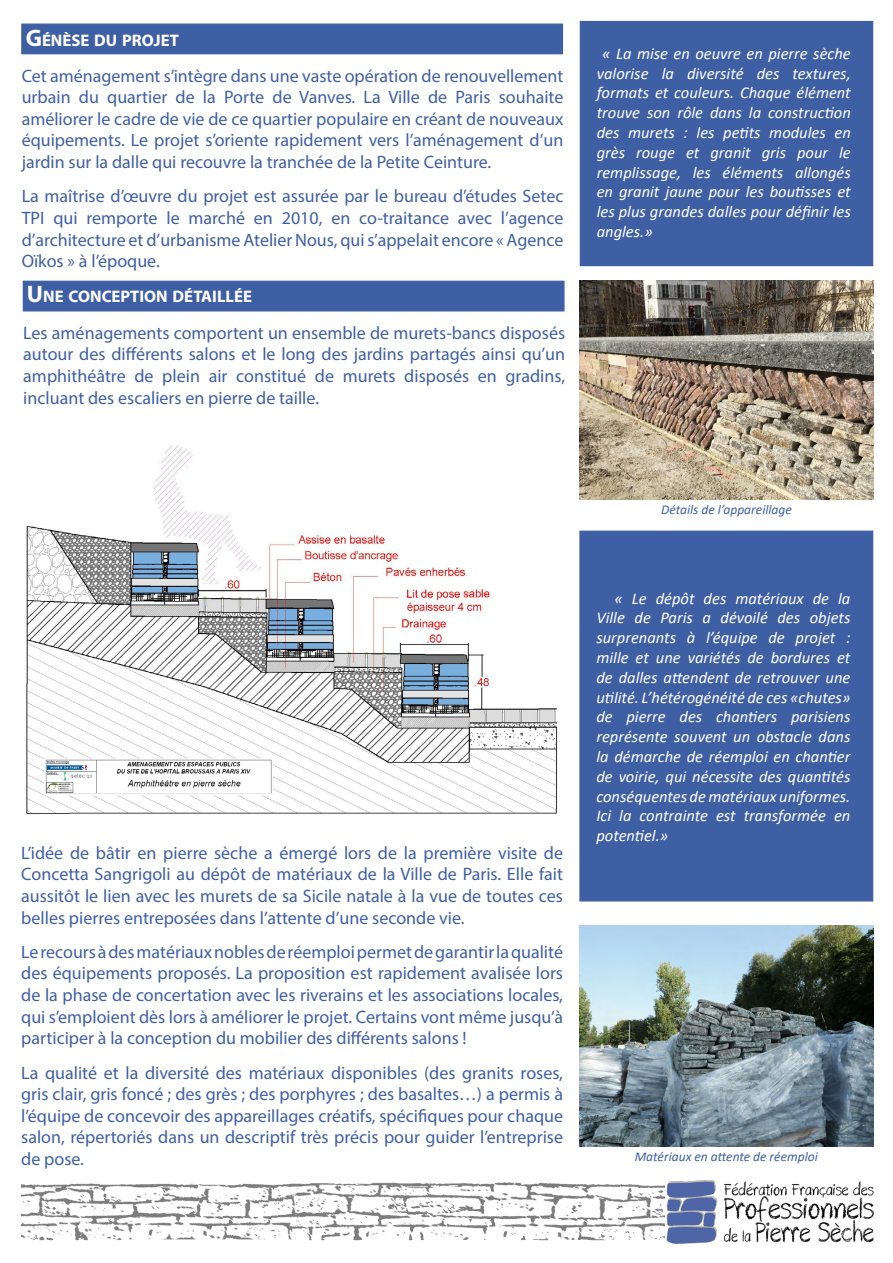
<style>
.page{position:relative;width:893px;height:1263px;background:#fff}
.page>*{position:absolute;margin:0;border:0;box-sizing:border-box;transform-origin:0 0}
.t1{font:18px/21.6px "Myriad Pro";color:#3f5fa5;text-align:justify}
.t2{font:700 16.8px "Myriad Pro";color:#fff}
.t3{font:italic 16.5px/19.8px "Calibri";color:#fff;text-align:justify}
.t4{font:italic 13.5px "Calibri";color:#3f5fa5}
.s1{font-size:23.85px}
</style>
<div class="page">
<div style="left:579px;top:531px;width:294px;height:370px;background:#3f5fa5;border:1px solid #3f5fa5"></div>
<div style="left:580px;top:21px;width:293px;height:245px;background:#3f5fa5"></div>
<div style="left:21px;top:24px;width:542px;height:30px;background:#3f5fa5"></div>
<div style="left:23px;top:281px;width:542px;height:30px;background:#3f5fa5"></div>
<img style="left:580px;top:281px;width:293px;height:219px">
<img style="left:664px;top:1180px;width:210px;height:64px">
<img style="left:21px;top:1182px;width:643px;height:59px">
<img style="left:26px;top:445px;width:532px;height:369px">
<img style="left:580px;top:926px;width:293px;height:220px">
<p class="t2" style="left:26px;top:29px;width:155px"><span class="s1">G</span>ÉNÈSE DU PROJET</p>
<p class="t1" style="left:22px;top:65px;width:543px">Cet aménagement s’intègre dans une vaste opération de renouvellement urbain du quartier de la Porte de Vanves. La Ville de Paris souhaite améliorer le cadre de vie de ce quartier populaire en créant de nouveaux équipements. Le projet s’oriente rapidement vers l’aménagement d’un jardin sur la dalle qui recouvre la tranchée de la Petite Ceinture.</p>
<p class="t1" style="left:22px;top:185px;width:543px">La maîtrise d’œuvre du projet est assurée par le bureau d’études Setec TPI qui remporte le marché en 2010, en co-traitance avec l’agence d’architecture et d’urbanisme Atelier Nous, qui s’appelait encore « Agence Oïkos » à l’époque.</p>
<p class="t2" style="left:27px;top:286px;width:227px"><span class="s1">U</span>NE CONCEPTION DÉTAILLÉE</p>
<p class="t1" style="left:23px;top:322px;width:543px">Les aménagements comportent un ensemble de murets-bancs disposés autour des différents salons et le long des jardins partagés ainsi qu’un amphithéâtre de plein air constitué de murets disposés en gradins, incluant des escaliers en pierre de taille.</p>
<p class="t3" style="left:597px;top:43px;width:256px;text-indent:5px">« La mise en oeuvre en pierre sèche valorise la diversité des textures, formats et couleurs. Chaque élément trouve son rôle dans la construction des murets : les petits modules en grès rouge et granit gris pour le remplissage, les éléments allongés en granit jaune pour les boutisses et les plus grandes dalles pour définir les angles.»</p>
<p class="t1" style="left:21px;top:841px;width:543px">L’idée de bâtir en pierre sèche a émergé lors de la première visite de Concetta Sangrigoli au dépôt de matériaux de la Ville de Paris. Elle fait aussitôt le lien avec les murets de sa Sicile natale à la vue de toutes ces belles pierres entreposées dans l’attente d’une seconde vie.</p>
<p class="t1" style="left:21px;top:941px;width:543px">Le recours à des matériaux nobles de réemploi permet de garantir la qualité des équipements proposés. La proposition est rapidement avalisée lors de la phase de concertation avec les riverains et les associations locales, qui s’emploient dès lors à améliorer le projet. Certains vont même jusqu’à participer à la conception du mobilier des différents salons !</p>
<p class="t1" style="left:21px;top:1061px;width:543px">La qualité et la diversité des matériaux disponibles (des granits roses, gris clair, gris foncé ; des grès ; des porphyres ; des basaltes…) a permis à l’équipe de concevoir des appareillages créatifs, spécifiques pour chaque salon, répertoriés dans un descriptif très précis pour guider l’entreprise de pose.</p>
<p class="t4" style="left:661px;top:500px;width:132px">Détails de l’appareillage</p>
<p class="t3" style="left:596px;top:587px;width:256px;text-indent:18px">« Le dépôt des matériaux de la Ville de Paris a dévoilé des objets surprenants à l’équipe de projet : mille et une variétés de bordures et de dalles attendent de retrouver une utilité. L’hétérogénéité de ces «chutes» de pierre des chantiers parisiens représente souvent un obstacle dans la démarche de réemploi en chantier de voirie, qui nécessite des quantités conséquentes de matériaux uniformes.<br>Ici la contrainte est transformée en potentiel.»</p>
<p class="t4" style="left:635px;top:1147px;width:185px">Matériaux en attente de réemploi</p>
</div>
